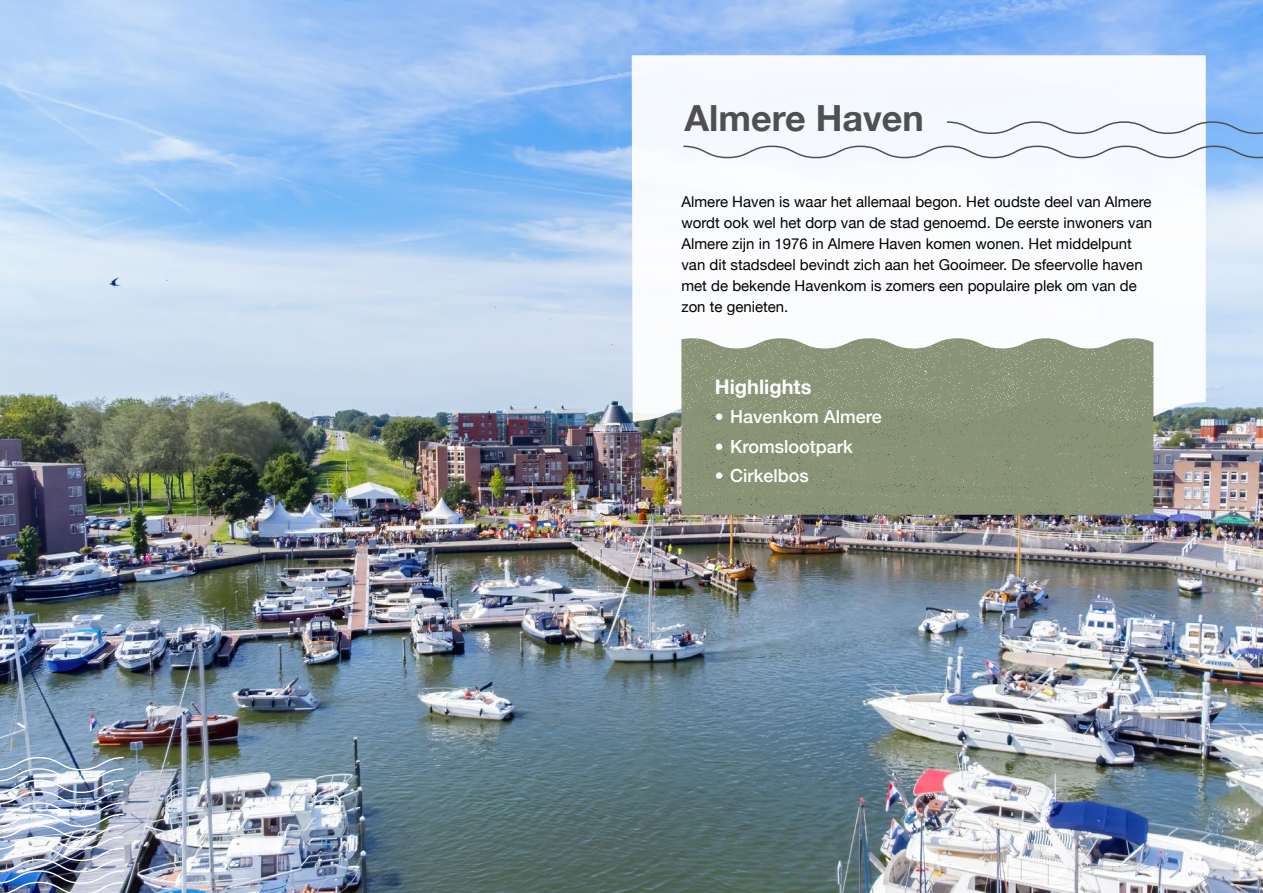
<style>
.page{position:relative;width:1263px;height:893px;background:#fff}
.page>*{position:absolute;margin:0;border:0;box-sizing:border-box;transform-origin:0 0}
.t1{font:700 36px "Helvetica Neue";color:#505050}
.t2{font:700 20.1px "Helvetica Neue";color:#fff}
.t3{font:500 18px "Helvetica Neue";color:#fff}
.t4{font:15px/21px "Helvetica Neue";color:#000}
</style>
<div class="page">
<img style="left:0;top:0;width:1263px;height:893px">
<svg style="left:632px;top:55px;width:574px;height:366px"></svg>
<svg style="left:682px;top:145px;width:581px;height:14px"></svg>
<svg style="left:945px;top:121px;width:318px;height:14px"></svg>
<img style="left:0;top:756px;width:125px;height:137px">
<img style="left:681px;top:338px;width:472px;height:177px">
<p class="t1" style="left:684px;top:90px;width:241px">Almere Haven</p>
<p class="t4" style="left:681px;top:192px;width:472px">Almere Haven is waar het allemaal begon. Het oudste deel van Almere wordt ook wel het dorp van de stad genoemd. De eerste inwoners van Almere zijn in 1976 in Almere Haven komen wonen. Het middelpunt van dit stadsdeel bevindt zich aan het Gooimeer. De sfeervolle haven met de bekende Havenkom is zomers een populaire plek om van de zon te genieten.</p>
<p class="t2" style="left:715px;top:371px;width:98px">Highlights</p>
<p class="t3" style="left:715px;top:402px;width:169px">• Havenkom Almere</p>
<p class="t3" style="left:715px;top:432px;width:140px">• Kromslootpark</p>
<p class="t3" style="left:715px;top:461px;width:96px">• Cirkelbos</p>
</div>
